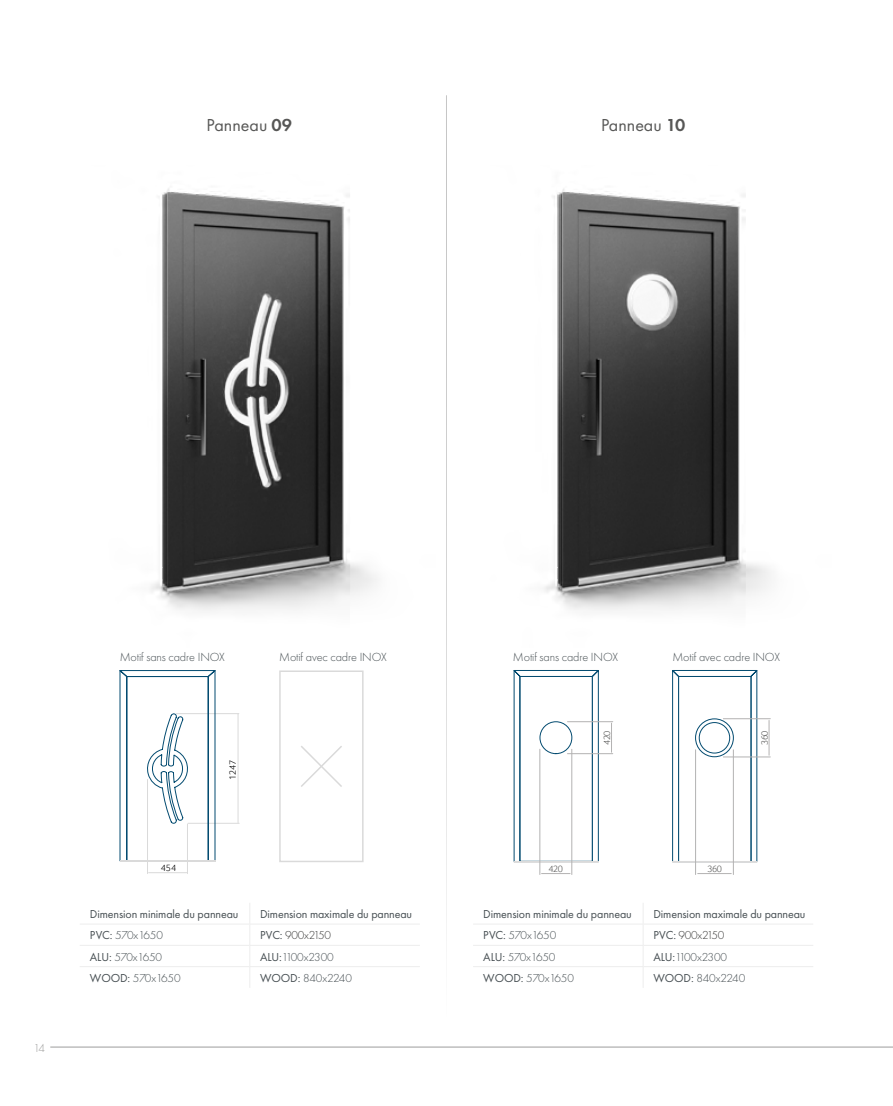
<style>
.page{position:relative;width:893px;height:1106px;background:#fff}
.page>*{position:absolute;margin:0;border:0;box-sizing:border-box;transform-origin:0 0}
.t1{font:18px "Futura PT";color:#575756}
.t2{font:300 12.3px "Futura PT";letter-spacing:-.01em;color:#474f53}
.t3{font:300 12px "Futura PT";letter-spacing:-.01em;color:#474f53}
.t4{font:12px "Futura PT";letter-spacing:-.01em;color:#474f53}
.t5{font:300 12px "Futura PT";letter-spacing:-.02em;color:#3c3c3b}
.t6{font:300 12px "Futura PT";color:#9d9d9c}
.t7{font:300 9.6px "Foco";letter-spacing:-.05em;color:#575756}
.t8{font:300 9.45px "Foco";color:#000}
.s1{font-weight:600}
.s2{font-weight:400}
.s3{font-weight:400;color:#474f53}
</style>
<div class="page">
<hr style="left:50px;top:1046px;width:843px;height:1px;background:#9d9d9c">
<img style="left:150px;top:188px;width:228px;height:423px">
<img style="left:544px;top:189px;width:227px;height:422px">
<hr style="left:446px;top:95px;width:1px;height:921px;background:#c6c6c6">
<hr style="left:80px;top:923px;width:170px;height:1px;background:#ededed">
<hr style="left:250px;top:923px;width:170px;height:1px;background:#ededed">
<hr style="left:80px;top:945px;width:170px;height:1px;background:#ededed">
<hr style="left:250px;top:945px;width:170px;height:1px;background:#ededed">
<hr style="left:80px;top:966px;width:170px;height:1px;background:#ededed">
<hr style="left:250px;top:966px;width:170px;height:1px;background:#ededed">
<svg style="left:249px;top:903px;width:1px;height:84px"></svg>
<hr style="left:473px;top:923px;width:170px;height:1px;background:#ededed">
<hr style="left:643px;top:923px;width:170px;height:1px;background:#ededed">
<hr style="left:473px;top:945px;width:170px;height:1px;background:#ededed">
<hr style="left:643px;top:945px;width:170px;height:1px;background:#ededed">
<hr style="left:473px;top:966px;width:170px;height:1px;background:#ededed">
<hr style="left:643px;top:966px;width:170px;height:1px;background:#ededed">
<svg style="left:643px;top:903px;width:1px;height:84px"></svg>
<svg style="left:513px;top:670px;width:86px;height:192px"></svg>
<div style="left:514px;top:861px;width:84px;height:1px;border:1px solid #dadada"></div>
<hr style="left:567px;top:721px;width:46px;height:1px;background:#b3b2b2">
<hr style="left:567px;top:753px;width:46px;height:1px;background:#b3b2b2">
<hr style="left:540px;top:749px;width:1px;height:125px;background:#b3b2b2">
<hr style="left:572px;top:749px;width:1px;height:125px;background:#b3b2b2">
<svg style="left:542px;top:873px;width:28px;height:1px"></svg>
<svg style="left:611px;top:723px;width:1px;height:29px"></svg>
<svg style="left:672px;top:670px;width:86px;height:192px"></svg>
<div style="left:672px;top:861px;width:85px;height:1px;border:1px solid #dadada"></div>
<hr style="left:723px;top:718px;width:47px;height:1px;background:#b3b2b2">
<hr style="left:723px;top:756px;width:47px;height:1px;background:#b3b2b2">
<hr style="left:698px;top:873px;width:33px;height:1px;background:#b3b2b2">
<hr style="left:695px;top:749px;width:1px;height:125px;background:#b3b2b2">
<hr style="left:733px;top:749px;width:1px;height:125px;background:#b3b2b2">
<hr style="left:769px;top:720px;width:1px;height:35px;background:#b3b2b2">
<hr style="left:188px;top:823px;width:51px;height:1px;background:#dadada">
<hr style="left:176px;top:713px;width:63px;height:1px;background:#dadada">
<hr style="left:238px;top:714px;width:1px;height:108px;background:#dadada">
<svg style="left:119px;top:670px;width:97px;height:191px"></svg>
<hr style="left:120px;top:860px;width:95px;height:1px;background:#dadada">
<hr style="left:187px;top:824px;width:1px;height:49px;background:#dadada">
<hr style="left:147px;top:779px;width:1px;height:94px;background:#dadada">
<hr style="left:149px;top:872px;width:38px;height:1px;background:#dadada">
<div style="left:279px;top:670px;width:85px;height:192px;border:2px solid #dadada"></div>
<svg style="left:301px;top:746px;width:41px;height:41px"></svg>
<h1 class="t1" style="left:207px;top:114px;width:87px">Panneau <span class="s1">09</span></h1>
<h1 class="t1" style="left:601px;top:114px;width:86px">Panneau <span class="s1">10</span></h1>
<p class="t6" style="left:33px;top:1041px;width:13px">14</p>
<p class="t2" style="left:120px;top:649px;width:107px">Motif sans cadre INOX</p>
<p class="t2" style="left:513px;top:649px;width:107px">Motif sans cadre INOX</p>
<p class="t2" style="left:279px;top:649px;width:109px">Motif avec cadre INOX</p>
<p class="t2" style="left:672px;top:649px;width:109px">Motif avec cadre INOX</p>
<p class="t8" style="left:161px;top:861px;width:17px">454</p>
<p class="t8" style="left:227px;top:780px;width:22px;rotate:-90deg">1247</p>
<p class="t4" style="left:90px;top:906px;width:150px">Dimension minimale du panneau</p>
<p class="t4" style="left:260px;top:906px;width:154px">Dimension maximale du panneau</p>
<p class="t3" style="left:90px;top:928px;width:74px"><span class="s2">PVC:</span> 570x1650</p>
<p class="t5" style="left:260px;top:928px;width:72px"><span class="s3">PVC:</span> 900x2150</p>
<p class="t3" style="left:90px;top:949px;width:74px"><span class="s2">ALU:</span> 570x1650</p>
<p class="t3" style="left:260px;top:949px;width:75px"><span class="s2">ALU:</span>1100x2300</p>
<p class="t3" style="left:90px;top:971px;width:92px"><span class="s2">WOOD:</span> 570x1650</p>
<p class="t3" style="left:260px;top:971px;width:93px"><span class="s2">WOOD:</span> 840x2240</p>
<p class="t7" style="left:601px;top:745px;width:16px;rotate:-90deg">420</p>
<p class="t7" style="left:549px;top:862px;width:16px">420</p>
<p class="t7" style="left:758px;top:745px;width:16px;rotate:-90deg">360</p>
<p class="t7" style="left:707px;top:862px;width:16px">360</p>
<p class="t4" style="left:483px;top:906px;width:150px">Dimension minimale du panneau</p>
<p class="t4" style="left:653px;top:906px;width:154px">Dimension maximale du panneau</p>
<p class="t3" style="left:483px;top:928px;width:74px"><span class="s2">PVC:</span> 570x1650</p>
<p class="t5" style="left:653px;top:928px;width:72px"><span class="s3">PVC:</span> 900x2150</p>
<p class="t3" style="left:483px;top:949px;width:74px"><span class="s2">ALU:</span> 570x1650</p>
<p class="t3" style="left:653px;top:949px;width:75px"><span class="s2">ALU:</span>1100x2300</p>
<p class="t3" style="left:483px;top:971px;width:92px"><span class="s2">WOOD:</span> 570x1650</p>
<p class="t3" style="left:653px;top:971px;width:93px"><span class="s2">WOOD:</span> 840x2240</p>
</div>
